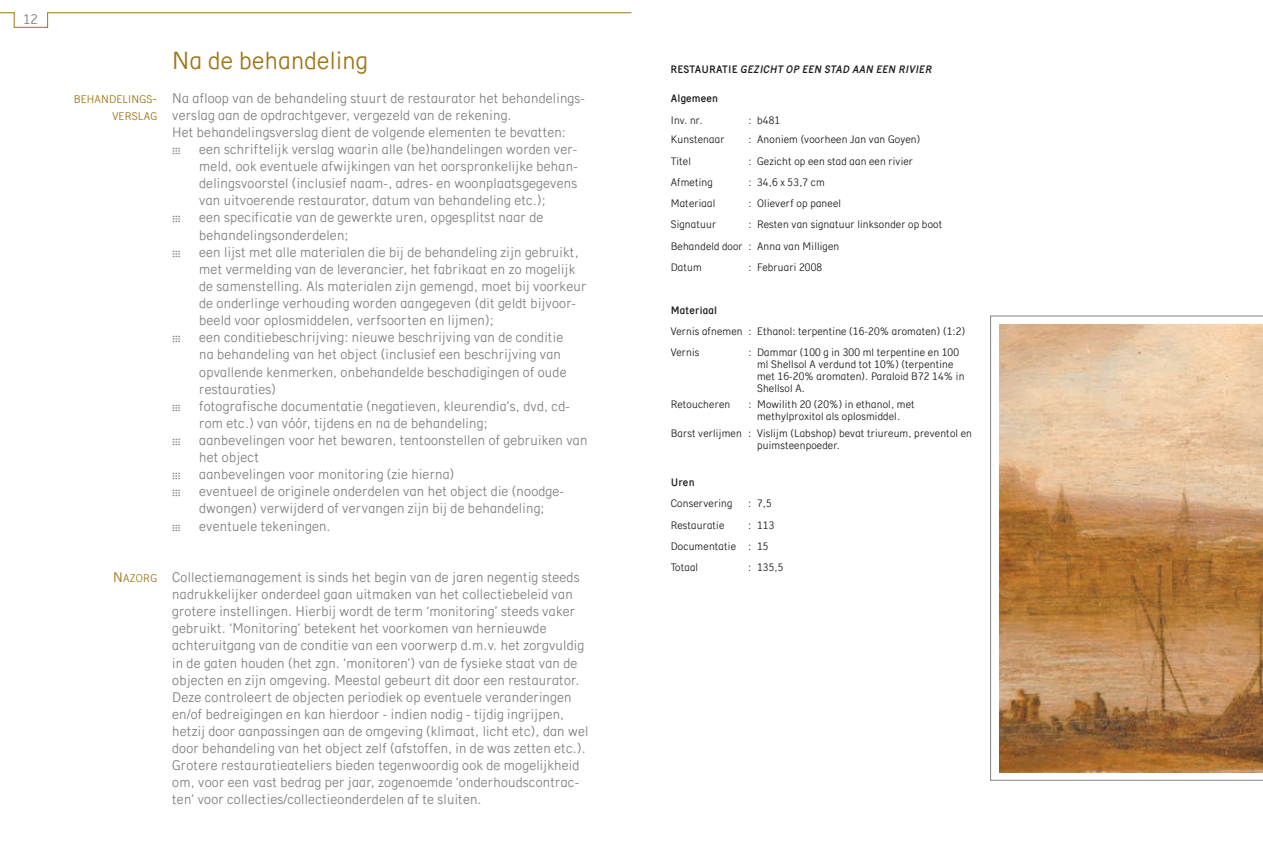
<style>
.page{position:relative;width:1263px;height:851px;background:#fff}
.page>*{position:absolute;margin:0;border:0;box-sizing:border-box;transform-origin:0 0}
.t1{font:24px "OCW Talent";color:#9f7618}
.t2{font:13.5px/17.1px "OCW Talent";color:#808285}
.t3{font:10.8px/17.1px "OCW Talent Regular SC800";color:#9f7618;text-align:right}
.t4{font:10.5px/21.3px "OCW Talent";color:#231f20}
.t5{font:700 10.5px "OCW Talent";color:#231f20}
.t6{font:italic 700 10.5px "OCW Talent";color:#231f20}
.s1{font-size:13.5px}
</style>
<div class="page">
<svg style="left:0;top:12px;width:632px;height:16px"></svg>
<svg style="left:990px;top:315px;width:273px;height:465px;background:#c89e73"></svg>
<p class="t2" style="left:23px;top:10px;width:17px">12</p>
<p class="t3" style="left:74px;top:90px;width:85px">BEHANDELINGS<span class="s1">-<br></span>VERSLAG</p>
<p class="t3" style="left:113px;top:569px;width:46px"><span class="s1">N</span> AZORG</p>
<h1 class="t1" style="left:172px;top:45px;width:198px">Na de behandeling</h1>
<p class="t2" style="left:172px;top:89px;width:415px">Na afloop van de behandeling stuurt de restaurator het behandelings&shy;verslag aan de opdrachtgever, vergezeld van de rekening.<br>Het behandelingsverslag dient de volgende elementen te bevatten:</p>
<p class="t2" style="left:199px;top:140px;width:380px;text-align:justify;text-indent:-27px">• een schriftelijk verslag waarin alle (be)handelingen worden ver&shy;meld, ook eventuele afwijkingen van het oorspronkelijke behan&shy;delingsvoorstel (inclusief naam-, adres- en woonplaatsgegevens van uitvoerende restaurator, datum van behandeling etc.);</p>
<p class="t2" style="left:199px;top:209px;width:346px;text-indent:-27px">• een specificatie van de gewerkte uren, opgesplitst naar de behandelingsonderdelen;</p>
<p class="t2" style="left:199px;top:243px;width:389px;text-indent:-27px">• een lijst met alle materialen die bij de behandeling zijn gebruikt, met vermelding van de leverancier, het fabrikaat en zo mogelijk de samenstelling. Als materialen zijn gemengd, moet bij voorkeur de onderlinge verhouding worden aangegeven (dit geldt bijvoor&shy;beeld voor oplosmiddelen, verfsoorten en lijmen);</p>
<p class="t2" style="left:199px;top:329px;width:369px;text-indent:-27px">• een conditiebeschrijving: nieuwe beschrijving van de conditie na behandeling van het object (inclusief een beschrijving van opvallende kenmerken, onbehandelde beschadigingen of oude restauraties)</p>
<p class="t2" style="left:199px;top:397px;width:372px;text-indent:-27px">• fotografische documentatie (negatieven, kleurendia’s, dvd, cd&shy;rom etc.) van vóór, tijdens en na de behandeling;</p>
<p class="t2" style="left:199px;top:431px;width:390px;text-indent:-27px">• aanbevelingen voor het bewaren, tentoonstellen of gebruiken van het object</p>
<p class="t2" style="left:172px;top:465px;width:284px">• aanbevelingen voor monitoring (zie hierna)</p>
<p class="t2" style="left:172px;top:483px;width:393px;text-align:center">• eventueel de originele onderdelen van het object die (noodge&shy;dwongen) verwijderd of vervangen zijn bij de behandeling;</p>
<p class="t2" style="left:172px;top:517px;width:160px">• eventuele tekeningen.</p>
<p class="t2" style="left:172px;top:568px;width:418px">Collectiemanagement is sinds het begin van de jaren negentig steeds nadrukkelijker onderdeel gaan uitmaken van het collectiebeleid van grotere instellingen. Hierbij wordt de term ‘monitoring’ steeds vaker gebruikt. ‘Monitoring’ betekent het voorkomen van hernieuwde achteruitgang van de conditie van een voorwerp d.m.v. het zorgvuldig in de gaten houden (het zgn. ‘monitoren’) van de fysieke staat van de objecten en zijn omgeving. Meestal gebeurt dit door een restaurator.<br>Deze controleert de objecten periodiek op eventuele veranderingen en/of bedreigingen en kan hierdoor - indien nodig - tijdig ingrijpen, hetzij door aanpassingen aan de omgeving (klimaat, licht etc), dan wel door behandeling van het object zelf (afstoffen, in de was zetten etc.).<br>Grotere restauratieateliers bieden tegenwoordig ook de mogelijkheid om, voor een vast bedrag per jaar, zogenoemde ‘onderhoudscontrac&shy;ten’ voor collecties/collectieonderdelen af te sluiten.</p>
<p class="t5" style="left:670px;top:62px;width:7px">RESTAURATIE</p>
<p class="t6" style="left:740px;top:62px;width:193px">GEZICHT OP EEN STAD AAN EEN RIVIER</p>
<p class="t5" style="left:671px;top:92px;width:49px">Algemeen</p>
<p class="t4" style="left:671px;top:109px;width:33px">Inv. nr.</p>
<p class="t4" style="left:748px;top:109px;width:33px">: b481</p>
<p class="t4" style="left:671px;top:129px;width:55px">Kunstenaar</p>
<p class="t4" style="left:748px;top:129px;width:174px">: Anoniem (voorheen Jan van Goyen)</p>
<p class="t4" style="left:671px;top:150px;width:22px">Titel</p>
<p class="t4" style="left:748px;top:150px;width:166px">: Gezicht op een stad aan een rivier</p>
<p class="t4" style="left:671px;top:171px;width:44px">Afmeting</p>
<p class="t4" style="left:748px;top:171px;width:78px">: 34,6 x 53,7 cm</p>
<p class="t4" style="left:671px;top:193px;width:46px">Materiaal</p>
<p class="t4" style="left:748px;top:193px;width:94px">: Olieverf op paneel</p>
<p class="t4" style="left:671px;top:214px;width:47px">Signatuur</p>
<p class="t4" style="left:671px;top:214px;width:273px;text-indent:78px">: Resten van signatuur linksonder op boot<br>Behandeld door : Anna van Milligen<br>Datum</p>
<p class="t4" style="left:748px;top:256px;width:76px">: Februari 2008</p>
<p class="t5" style="left:671px;top:303px;width:48px">Materiaal</p>
<p class="t4" style="left:671px;top:320px;width:296px">Vernis afnemen : Ethanol: terpentine (16-20% aromaten) (1:2)<br>Vernis</p>
<p class="t4" style="left:757px;top:346px;width:209px;line-height:12px;text-indent:-9px">: Dammar (100 g in 300 ml terpentine en 100 ml Shellsol A verdund tot 10%) (terpentine met 16-20% aromaten). Paraloid B72 14% in Shellsol A.</p>
<p class="t4" style="left:671px;top:394px;width:61px">Retoucheren</p>
<p class="t4" style="left:748px;top:398px;width:168px;line-height:12px;text-align:center">: Mowilith 20 (20%) in ethanol, met methylproxitol als oplosmiddel.</p>
<p class="t4" style="left:757px;top:426px;width:217px;line-height:12px;text-indent:-86px">Barst verlijmen : Vislijm (Labshop) bevat triureum, preventol en puimsteenpoeder.</p>
<p class="t5" style="left:671px;top:475px;width:26px">U ren</p>
<p class="t4" style="left:671px;top:493px;width:63px">Conservering</p>
<p class="t4" style="left:748px;top:493px;width:25px">: 7,5</p>
<p class="t4" style="left:671px;top:514px;width:55px">Restauratie</p>
<p class="t4" style="left:671px;top:514px;width:105px;text-indent:78px">: 113<br>Documentatie : 15<br>Totaal</p>
<p class="t4" style="left:748px;top:556px;width:37px">: 135,5</p>
</div>
